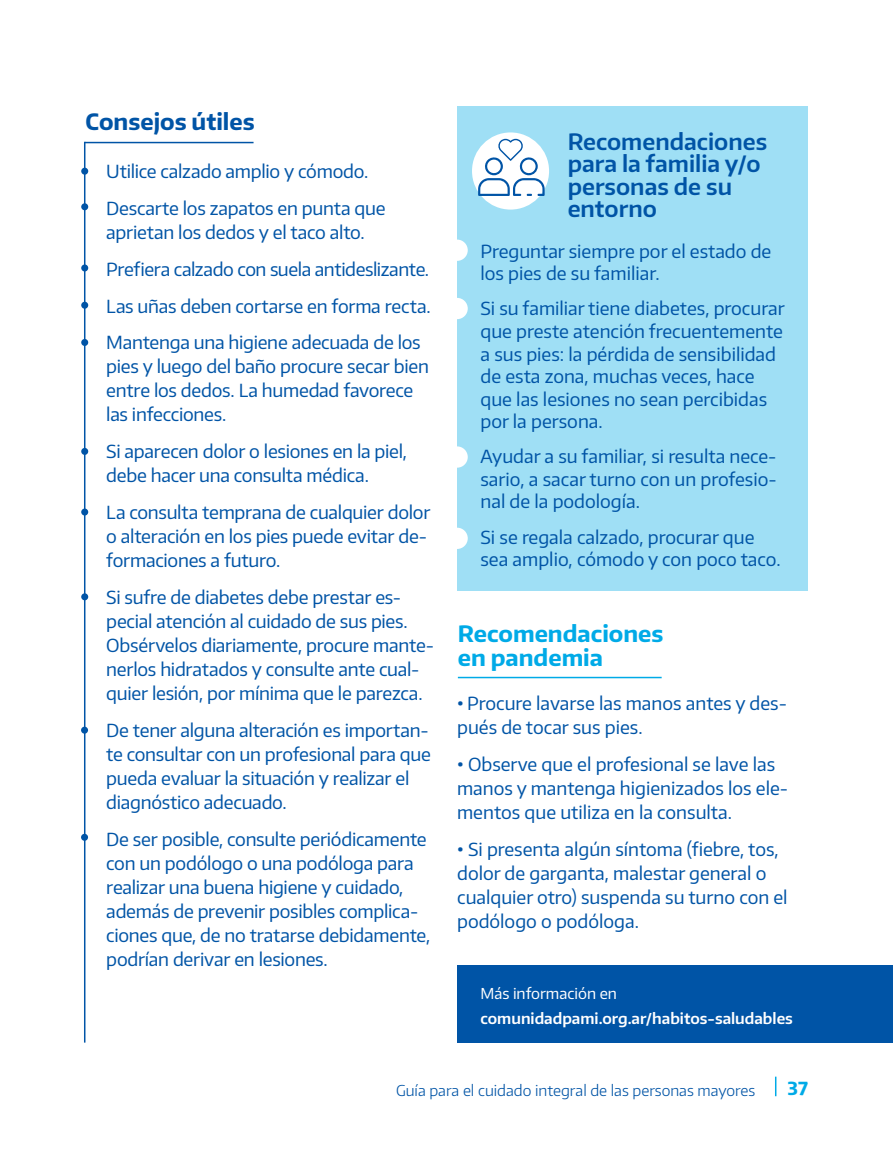
<style>
.page{position:relative;width:893px;height:1149px;background:#fff}
.page>*{position:absolute;margin:0;border:0;box-sizing:border-box;transform-origin:0 0}
.t1{font:600 22.5px/22.5px "Encode Sans";color:#0054a6}
.t2{font:700 22.5px/24.8px "Encode Sans";color:#00aae7}
.t3{font:700 22.5px "Encode Sans";color:#0054a6}
.t4{font:18px/24px "Encode Sans";letter-spacing:-.01em;color:#0054a6}
.t5{font:700 18px "Encode Sans";color:#00aae7}
.t6{font:300 15px "Encode Sans";color:#0054a6}
.t7{font:600 15px "Encode Sans";color:#fff}
.t8{font:15px "Encode Sans";color:#fff}
.s1{font-weight:700}
</style>
<div class="page">
<svg style="left:775px;top:1076px;width:1px;height:19px"></svg>
<div style="left:457px;top:965px;width:436px;height:77px;background:#0054a6"></div>
<hr style="left:84px;top:142px;width:1px;height:900px;background:#0054a6">
<div style="left:81px;top:168px;width:7px;height:7px;background:#0054a6;border-radius:50%"></div>
<div style="left:81px;top:264px;width:7px;height:7px;background:#0054a6;border-radius:50%"></div>
<div style="left:81px;top:203px;width:7px;height:7px;background:#0054a6;border-radius:50%"></div>
<div style="left:81px;top:339px;width:7px;height:7px;background:#0054a6;border-radius:50%"></div>
<div style="left:81px;top:448px;width:7px;height:7px;background:#0054a6;border-radius:50%"></div>
<div style="left:81px;top:508px;width:7px;height:7px;background:#0054a6;border-radius:50%"></div>
<div style="left:81px;top:593px;width:7px;height:7px;background:#0054a6;border-radius:50%"></div>
<div style="left:81px;top:301px;width:7px;height:7px;background:#0054a6;border-radius:50%"></div>
<hr style="left:85px;top:142px;width:169px;height:1px;background:#0054a6">
<div style="left:457px;top:106px;width:351px;height:485px;background:#9fdff5"></div>
<hr style="left:458px;top:676px;width:204px;height:2px;background:#00aae7">
<div style="left:446px;top:239px;width:22px;height:22px;background:#fff;border-radius:50%"></div>
<div style="left:446px;top:298px;width:22px;height:21px;background:#fff;border-radius:50%"></div>
<div style="left:446px;top:446px;width:22px;height:21px;background:#fff;border-radius:50%"></div>
<div style="left:446px;top:527px;width:22px;height:22px;background:#fff;border-radius:50%"></div>
<div style="left:472px;top:132px;width:77px;height:77px;background:#fff;border-radius:50%"></div>
<svg style="left:478px;top:139px;width:67px;height:57px"></svg>
<div style="left:81px;top:726px;width:7px;height:7px;background:#0054a6;border-radius:50%"></div>
<div style="left:81px;top:833px;width:7px;height:7px;background:#0054a6;border-radius:50%"></div>
<p class="t3" style="left:86px;top:106px;width:171px">Consejos útiles</p>
<p class="t4" style="left:106px;top:152px;width:281px;line-height:36.8px">Utilice calzado amplio y cómodo.<br>Descarte los zapatos en punta que</p>
<p class="t4" style="left:106px;top:213px;width:326px;line-height:36.8px">aprietan los dedos y el taco alto.<br>Prefiera calzado con suela antideslizante.<br>Las uñas deben cortarse en forma recta.<br>Mantenga una higiene adecuada de los</p>
<p class="t4" style="left:106px;top:354px;width:324px">pies y luego del baño procure secar bien entre los dedos. La humedad favorece las infecciones.</p>
<p class="t4" style="left:106px;top:439px;width:302px">Si aparecen dolor o lesiones en la piel, debe hacer una consulta médica.</p>
<p class="t4" style="left:106px;top:499px;width:326px">La consulta temprana de cualquier dolor o alteración en los pies puede evitar de&shy;formaciones a futuro.</p>
<p class="t4" style="left:106px;top:584px;width:329px">Si sufre de diabetes debe prestar es&shy;pecial atención al cuidado de sus pies.<br>Obsérvelos diariamente, procure mante&shy;nerlos hidratados y consulte ante cual&shy;quier lesión, por mínima que le parezca.</p>
<p class="t4" style="left:106px;top:717px;width:326px">De tener alguna alteración es importan&shy;te consultar con un profesional para que pueda evaluar la situación y realizar el diagnóstico adecuado.</p>
<p class="t4" style="left:106px;top:826px;width:325px">De ser posible, consulte periódicamente con un podólogo o una podóloga para realizar una buena higiene y cuidado, además de prevenir posibles complica&shy;ciones que, de no tratarse debidamente, podrían derivar en lesiones.</p>
<p class="t1" style="left:568px;top:129px;width:201px">Recomendaciones para la familia y/o personas de su entorno</p>
<p class="t4" style="left:480px;top:239px;width:292px;line-height:22.5px">Preguntar siempre por el estado de los pies de su familiar.</p>
<p class="t4" style="left:480px;top:297px;width:306px;line-height:22.5px">Si su familiar tiene diabetes, procurar que preste atención frecuentemente a sus pies: la pérdida de sensibilidad de esta zona, muchas veces, hace que las lesiones no sean percibidas por la persona.</p>
<p class="t4" style="left:480px;top:444px;width:298px;line-height:22.5px;text-align:justify">Ayudar a su familiar, si resulta nece&shy;sario, a sacar turno con un profesio&shy;nal de la podología.</p>
<p class="t4" style="left:480px;top:525px;width:302px;line-height:22.5px">Si se regala calzado, procurar que sea amplio, cómodo y con poco taco.</p>
<p class="t2" style="left:458px;top:620px;width:207px">Recomendaciones en pandemia</p>
<p class="t4" style="left:457px;top:690px;width:331px"><span class="s1">•</span> Procure lavarse las manos antes y des&shy;pués de tocar sus pies.</p>
<p class="t4" style="left:457px;top:751px;width:333px"><span class="s1">•</span> Observe que el profesional se lave las manos y mantenga higienizados los ele&shy;mentos que utiliza en la consulta.</p>
<p class="t4" style="left:457px;top:836px;width:332px"><span class="s1">•</span> Si presenta algún síntoma (fiebre, tos, dolor de garganta, malestar general o cualquier otro) suspenda su turno con el podólogo o podóloga.</p>
<p class="t8" style="left:480px;top:983px;width:138px">Más información en</p>
<p class="t7" style="left:480px;top:1008px;width:314px">comunidadpami.org.ar/habitos-saludables</p>
<p class="t6" style="left:396px;top:1079px;width:361px">Guía para el cuidado integral de las personas mayores</p>
<p class="t5" style="left:787px;top:1076px;width:22px">37</p>
</div>
